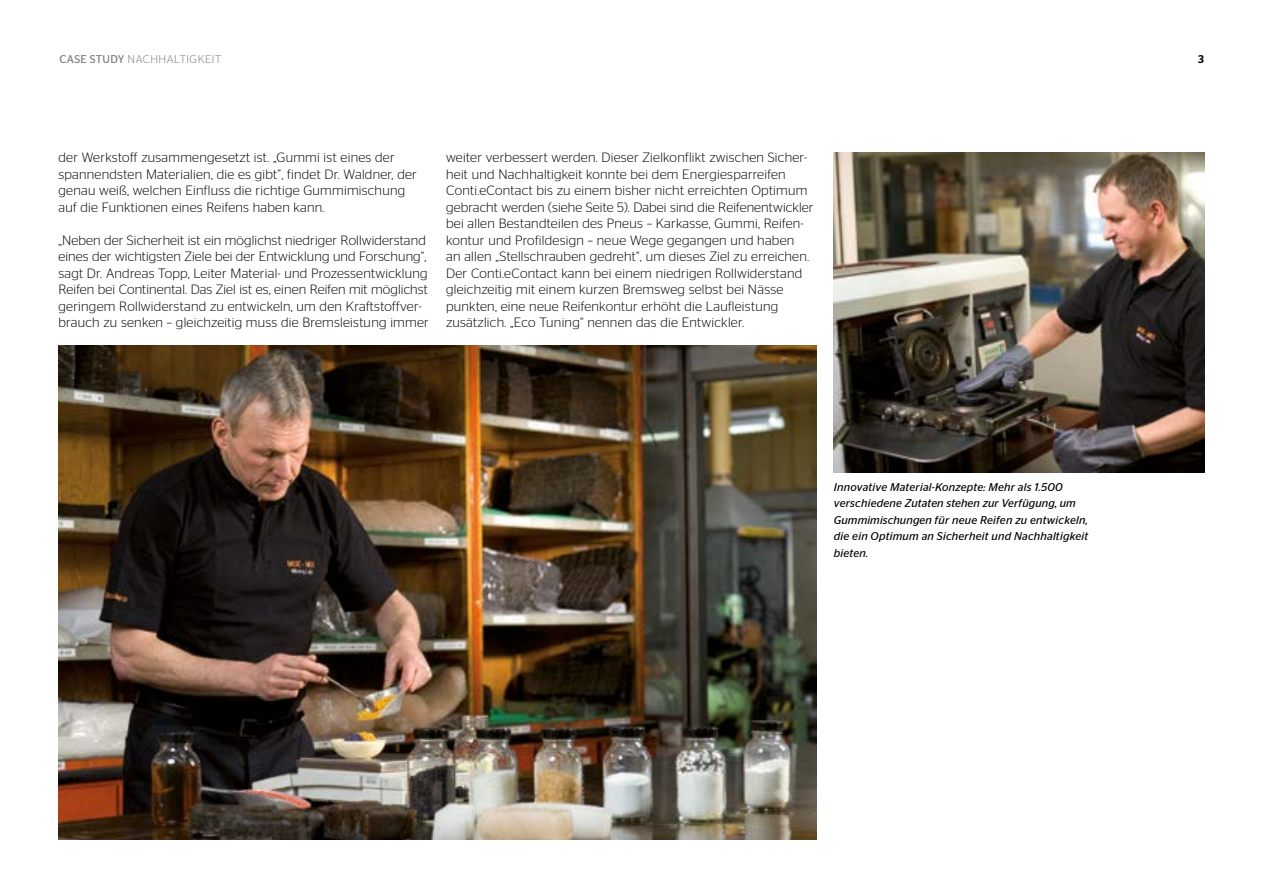
<style>
.page{position:relative;width:1263px;height:893px;background:#fff}
.page>*{position:absolute;margin:0;border:0;box-sizing:border-box;transform-origin:0 0}
.t1{font:300 13.5px/16.5px "Continental Stag Sans";letter-spacing:.02em;color:#000}
.t2{font:italic 11.25px/16.5px "Continental Stag Sans";letter-spacing:.02em;color:#000}
.t3{font:300 11.25px "Continental Stag Sans";letter-spacing:.05em;color:#7c7b7b}
.t4{font:500 11.25px "Continental Stag Sans";color:#000}
.s1{font-weight:400}
</style>
<div class="page">
<img style="left:58px;top:345px;width:759px;height:494px">
<img style="left:834px;top:152px;width:370px;height:320px">
<p class="t3" style="left:59px;top:53px;width:163px"><span class="s1">CASE STUDY</span> NACHHALTIGKEIT</p>
<p class="t4" style="left:1198px;top:53px;width:7px">3</p>
<p class="t1" style="left:58px;top:149px;width:360px">der Werkstoff zusammengesetzt ist. „Gummi ist eines der spannendsten Materialien, die es gibt”, findet Dr. Waldner, der genau weiß, welchen Einfluss die richtige Gummimischung auf die Funktionen eines Reifens haben kann.</p>
<p class="t1" style="left:58px;top:232px;width:372px">„Neben der Sicherheit ist ein möglichst niedriger Rollwiderstand eines der wichtigsten Ziele bei der Entwicklung und Forschung“, sagt Dr. Andreas Topp, Leiter Material- und Prozessentwicklung Reifen bei Continental. Das Ziel ist es, einen Reifen mit möglichst geringem Rollwiderstand zu entwickeln, um den Kraftstoffver&shy;brauch zu senken – gleichzeitig muss die Bremsleistung immer</p>
<p class="t1" style="left:446px;top:149px;width:369px">weiter verbessert werden. Dieser Zielkonflikt zwischen Sicher&shy;heit und Nachhaltigkeit konnte bei dem Energiesparreifen Conti.eContact bis zu einem bisher nicht erreichten Optimum gebracht werden (siehe Seite 5). Dabei sind die Reifenentwickler bei allen Bestandteilen des Pneus – Karkasse, Gummi, Reifen&shy;kontur und Profildesign – neue Wege gegangen und haben<br>an allen „Stellschrauben gedreht“, um dieses Ziel zu erreichen.<br>Der Conti.eContact kann bei einem niedrigen Rollwiderstand gleichzeitig mit einem kurzen Bremsweg selbst bei Nässe punkten, eine neue Reifenkontur erhöht die Laufleistung zusätzlich. „Eco Tuning“ nennen das die Entwickler.</p>
<p class="t2" style="left:834px;top:478px;width:256px">Innovative Material-Konzepte: Mehr als 1.500 verschiedene Zutaten stehen zur Verfügung, um Gummimischungen für neue Reifen zu entwickeln, die ein Optimum an Sicherheit und Nachhaltigkeit bieten.</p>
</div>
